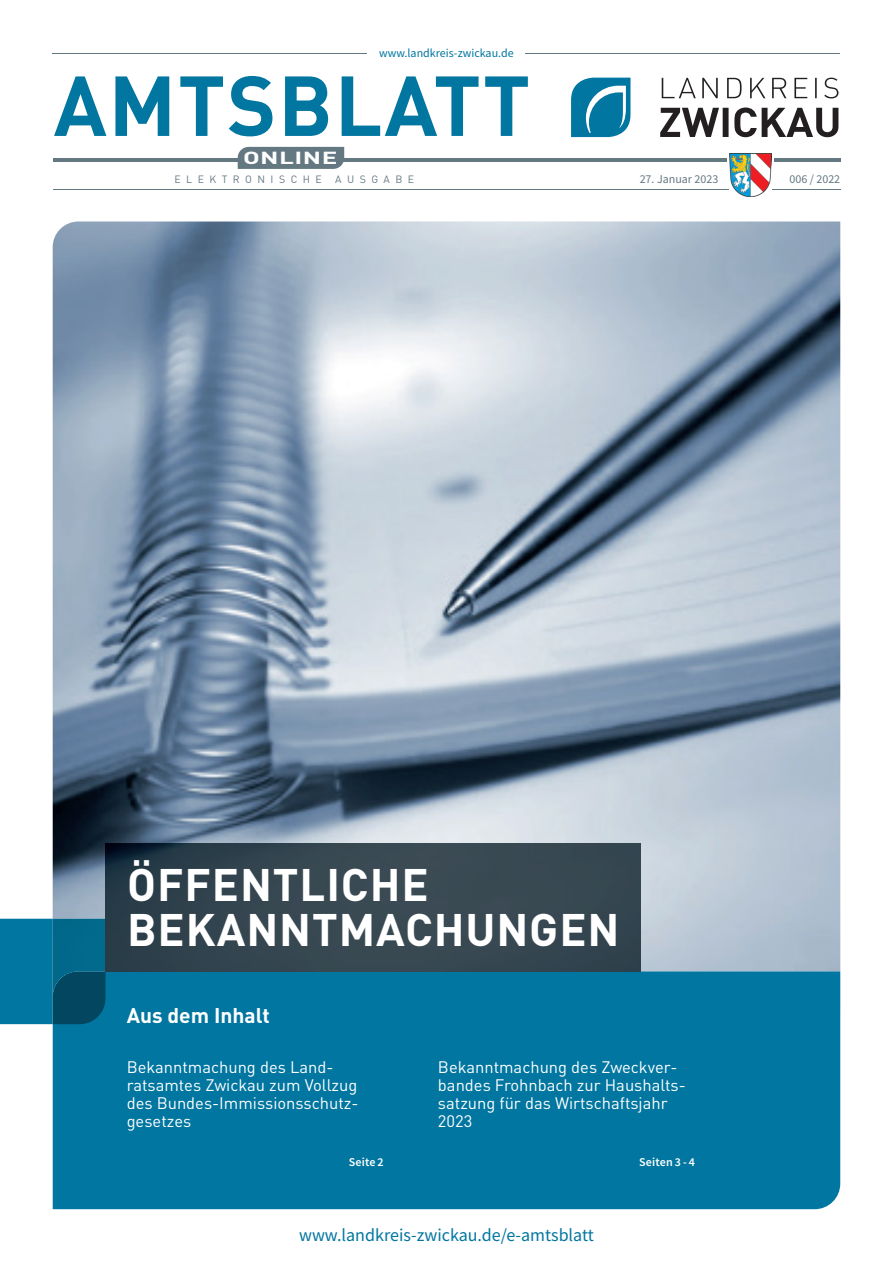
<style>
.page{position:relative;width:893px;height:1263px;background:#fff}
.page>*{position:absolute;margin:0;border:0;box-sizing:border-box;transform-origin:0 0}
.t1{font:700 45px/45px "DIN Pro";letter-spacing:.02em;color:#fff}
.t2{font:700 21px "DIN Pro";color:#fff}
.t3{font:18px "Source Sans Pro";color:#0076a0}
.t4{font:700 17.25px "DIN Pro";letter-spacing:.02em;color:#fff;scale:1.5 1}
.t5{font:16.5px/18px "DIN Pro";color:#fff}
.t6{font:12px "Source Sans Pro";color:#0076a0}
.t7{font:12px "Source Sans Pro";color:#647882}
.t8{font:600 12px "Source Sans Pro";letter-spacing:.015em;color:#fff}
.t9{font:10.5px "DIN Pro";letter-spacing:.52em;color:#647882}
</style>
<div class="page">
<img style="left:53px;top:222px;width:787px;height:749px">
<div style="left:53px;top:971px;width:787px;height:238px;background:#0076a0"></div>
<svg style="left:0;top:919px;width:105px;height:105px;background:#01688c"></svg>
<hr style="left:53px;top:53px;width:787px;height:1px;background:#647882">
<hr style="left:53px;top:158px;width:787px;height:3px;background:#647882">
<hr style="left:53px;top:189px;width:787px;height:1px;background:#647882">
<div style="left:368px;top:44px;width:157px;height:13px;background:#fff"></div>
<svg style="left:727px;top:158px;width:46px;height:7px"></svg>
<img style="left:730px;top:153px;width:41px;height:43px">
<svg style="left:54px;top:76px;width:474px;height:60px"></svg>
<svg style="left:571px;top:78px;width:59px;height:59px;background:#2d8eb0"></svg>
<svg style="left:660px;top:108px;width:178px;height:29px"></svg>
<svg style="left:662px;top:78px;width:176px;height:20px"></svg>
<div style="left:238px;top:147px;width:106px;height:22px;background:#647882"></div>
<img style="left:105px;top:844px;width:536px;height:127px">
<p class="t4" style="left:243px;top:143px;width:64px">ONLINE</p>
<p class="t6" style="left:379px;top:45px;width:136px">www.landkreis-zwickau.de</p>
<p class="t9" style="left:174px;top:171px;width:149px">ELEKTRONISCHE</p>
<p class="t9" style="left:335px;top:171px;width:80px">AUSGABE</p>
<p class="t7" style="left:640px;top:171px;width:80px">27. Januar 2023</p>
<p class="t7" style="left:789px;top:171px;width:52px">006 / 2022</p>
<h1 class="t1" style="left:127px;top:857px;width:494px">ÖFFENTLICHE<br>BEKANNTMACHUNGEN</h1>
<p class="t2" style="left:127px;top:998px;width:145px">Aus dem Inhalt</p>
<p class="t5" style="left:127px;top:1057px;width:233px">Bekanntmachung des Land&shy;ratsamtes Zwickau zum Vollzug des Bundes-Immissionsschutz&shy;gesetzes</p>
<p class="t8" style="left:349px;top:1154px;width:36px">Seite 2</p>
<p class="t5" style="left:438px;top:1056px;width:249px">Bekanntmachung des Zweckver&shy;bandes Frohnbach zur Haushalts&shy;satzung für das Wirtschaftsjahr<br>2023</p>
<p class="t8" style="left:639px;top:1154px;width:58px">Seiten 3 - 4</p>
<p class="t3" style="left:299px;top:1224px;width:296px">www.landkreis-zwickau.de/e-amtsblatt</p>
</div>
